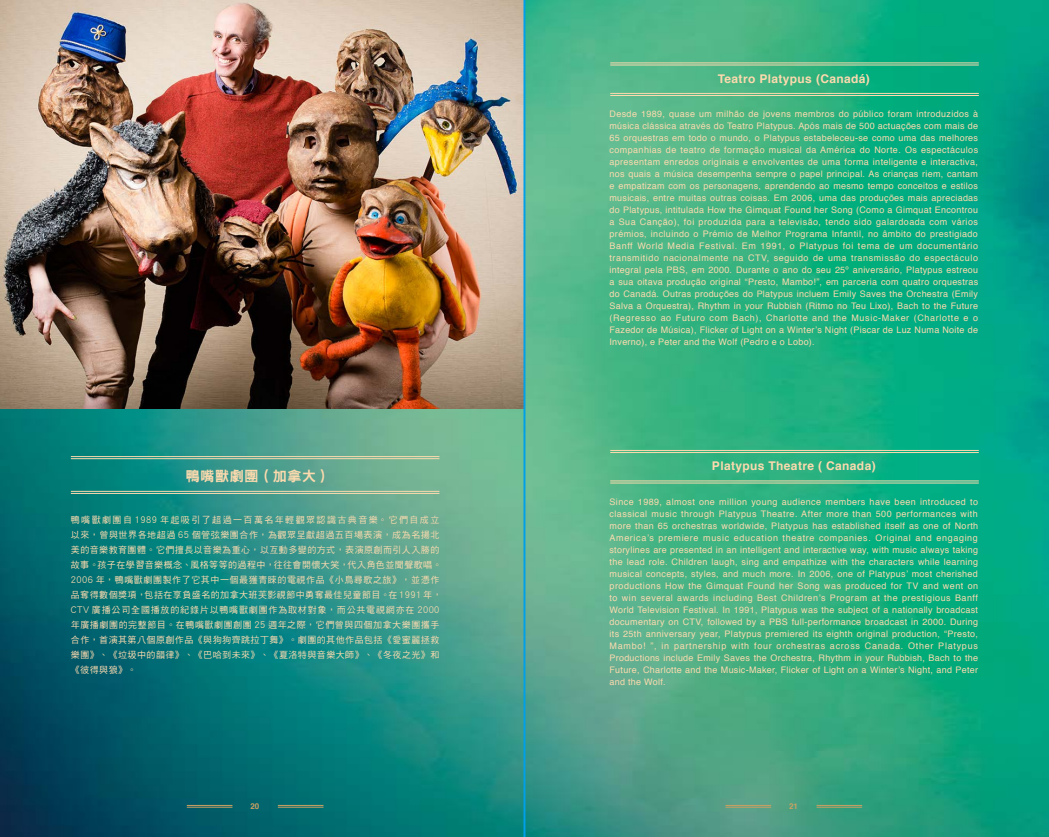
<style>
.page{position:relative;width:1049px;height:837px;background:#fff}
.page>*{position:absolute;margin:0;border:0;box-sizing:border-box;transform-origin:0 0}
.t1{font:14px "DF Hei HK W9";letter-spacing:.05em;color:#fcdaae}
.t2{font:700 12px "Helvetica";letter-spacing:.03em;color:#fcdaae}
.t3{font:9px/12px "Helvetica";letter-spacing:.03em;color:#fcdaae;text-align:justify}
.t4{font:9px/15px "DF Hei HK W5";letter-spacing:.05em;color:#fcdaae}
.t5{font:700 8px "Helvetica";color:#c9a063}
</style>
<div class="page">
<img style="left:0;top:0;width:1049px;height:836px">
<img style="left:0;top:0;width:523px;height:408px">
<hr style="left:610px;top:62px;width:369px;height:1px;background:#fcdaae">
<hr style="left:610px;top:65px;width:369px;height:1px;background:#fcdaae">
<hr style="left:610px;top:450px;width:369px;height:1px;background:#fcdaae">
<hr style="left:610px;top:452px;width:369px;height:1px;background:#fcdaae">
<hr style="left:610px;top:93px;width:369px;height:1px;background:#fcdaae">
<hr style="left:610px;top:95px;width:369px;height:1px;background:#fcdaae">
<hr style="left:610px;top:480px;width:369px;height:1px;background:#fcdaae">
<hr style="left:610px;top:482px;width:369px;height:1px;background:#fcdaae">
<hr style="left:71px;top:456px;width:368px;height:1px;background:#fcdaae">
<hr style="left:71px;top:458px;width:368px;height:1px;background:#fcdaae">
<hr style="left:71px;top:490px;width:368px;height:1px;background:#fcdaae">
<hr style="left:71px;top:493px;width:368px;height:1px;background:#fcdaae">
<hr style="left:816px;top:804px;width:46px;height:1px;background:#c9a063">
<hr style="left:816px;top:806px;width:46px;height:1px;background:#c9a063">
<hr style="left:725px;top:804px;width:46px;height:1px;background:#c9a063">
<hr style="left:725px;top:806px;width:46px;height:1px;background:#c9a063">
<hr style="left:278px;top:804px;width:45px;height:1px;background:#c9a063">
<hr style="left:278px;top:806px;width:45px;height:1px;background:#c9a063">
<hr style="left:187px;top:804px;width:45px;height:1px;background:#c9a063">
<hr style="left:187px;top:806px;width:45px;height:1px;background:#c9a063">
<hr style="left:523px;top:0;width:2px;height:836px;background:#00a0e9">
<h1 class="t1" style="left:186px;top:468px;width:140px">鴨嘴獸劇團 ( 加拿大 )</h1>
<p class="t4" style="left:71px;top:511px;width:372px">鴨嘴獸劇團自 1989 年起吸引了超過一百萬名年輕觀眾認識古典音樂。它們自成立以來，曾與世界各地超過 65 個管弦樂團合作，為觀眾呈獻超過五百場表演，成為名揚北美的音樂教育團體。它們擅長以音樂為重心，以互動多變的方式，表演原創而引人入勝的故事。孩子在學習音樂概念、風格等等的過程中，往往會開懷大笑，代入角色並聞聲歌唱。2006 年，鴨嘴獸劇團製作了它其中一個最獲青睞的電視作品《小鳥尋歌之旅》，並憑作品奪得數個獎項，包括在享負盛名的加拿大班芙影視節中勇奪最佳兒童節目。在 1991 年，CTV 廣播公司全國播放的紀錄片以鴨嘴獸劇團作為取材對象，而公共電視網亦在 2000年廣播劇團的完整節目。在鴨嘴獸劇團創團 25 週年之際，它們曾與四個加拿大樂團攜手合作，首演其第八個原創作品《與狗狗齊跳拉丁舞》。劇團的其他作品包括《愛蜜麗拯救樂團》、《垃圾中的韻律》、《巴哈到未來》、《夏洛特與音樂大師》、《冬夜之光》和《彼得與狼》。</p>
<h2 class="t2" style="left:718px;top:69px;width:154px">Teatro Platypus (Canadá)</h2>
<p class="t3" style="left:609px;top:108px;width:370px">Desde 1989, quase um milhão de jovens membros do público foram introduzidos à música clássica através do Teatro Platypus. Após mais de 500 actuações com mais de 65 orquestras em todo o mundo, o Platypus estabeleceu-se como uma das melhores companhias de teatro de formação musical da América do Norte. Os espectáculos apresentam enredos originais e envolventes de uma forma inteligente e interactiva, nos quais a música desempenha sempre o papel principal. As crianças riem, cantam e empatizam com os personagens, aprendendo ao mesmo tempo conceitos e estilos musicais, entre muitas outras coisas. Em 2006, uma das produções mais apreciadas do Platypus, intitulada How the Gimquat Found her Song (Como a Gimquat Encontrou a Sua Canção), foi produzida para a televisão, tendo sido galardoada com vários prémios, incluindo o Prémio de Melhor Programa Infantil, no âmbito do prestigiado Banff World Media Festival. Em 1991, o Platypus foi tema de um documentário transmitido nacionalmente na CTV, seguido de uma transmissão do espectáculo integral pela PBS, em 2000. Durante o ano do seu 25º aniversário, Platypus estreou a sua oitava produção original “Presto, Mambo!”, em parceria com quatro orquestras do Canadá. Outras produções do Platypus incluem Emily Saves the Orchestra (Emily Salva a Orquestra), Rhythm in your Rubbish (Ritmo no Teu Lixo), Bach to the Future (Regresso ao Futuro com Bach), Charlotte and the Music-Maker (Charlotte e o Fazedor de Música), Flicker of Light on a Winter’s Night (Piscar de Luz Numa Noite de Inverno), e Peter and the Wolf (Pedro e o Lobo).</p>
<h2 class="t2" style="left:712px;top:456px;width:165px">Platypus Theatre ( Canada)</h2>
<p class="t3" style="left:609px;top:495px;width:370px">Since 1989, almost one million young audience members have been introduced to classical music through Platypus Theatre. After more than 500 performances with more than 65 orchestras worldwide, Platypus has established itself as one of North America’s premiere music education theatre companies. Original and engaging storylines are presented in an intelligent and interactive way, with music always taking the lead role. Children laugh, sing and empathize with the characters while learning musical concepts, styles, and much more. In 2006, one of Platypus’ most cherished productions How the Gimquat Found her Song was produced for TV and went on to win several awards including Best Children’s Program at the prestigious Banff World Television Festival. In 1991, Platypus was the subject of a nationally broadcast documentary on CTV, followed by a PBS full-performance broadcast in 2000. During its 25th anniversary year, Platypus premiered its eighth original production, “Presto, Mambo! ”, in partnership with four orchestras across Canada. Other Platypus Productions include Emily Saves the Orchestra, Rhythm in your Rubbish, Bach to the Future, Charlotte and the Music-Maker, Flicker of Light on a Winter’s Night, and Peter and the Wolf.</p>
<p class="t5" style="left:250px;top:799px;width:10px">20</p>
<p class="t5" style="left:789px;top:799px;width:10px">21</p>
</div>
